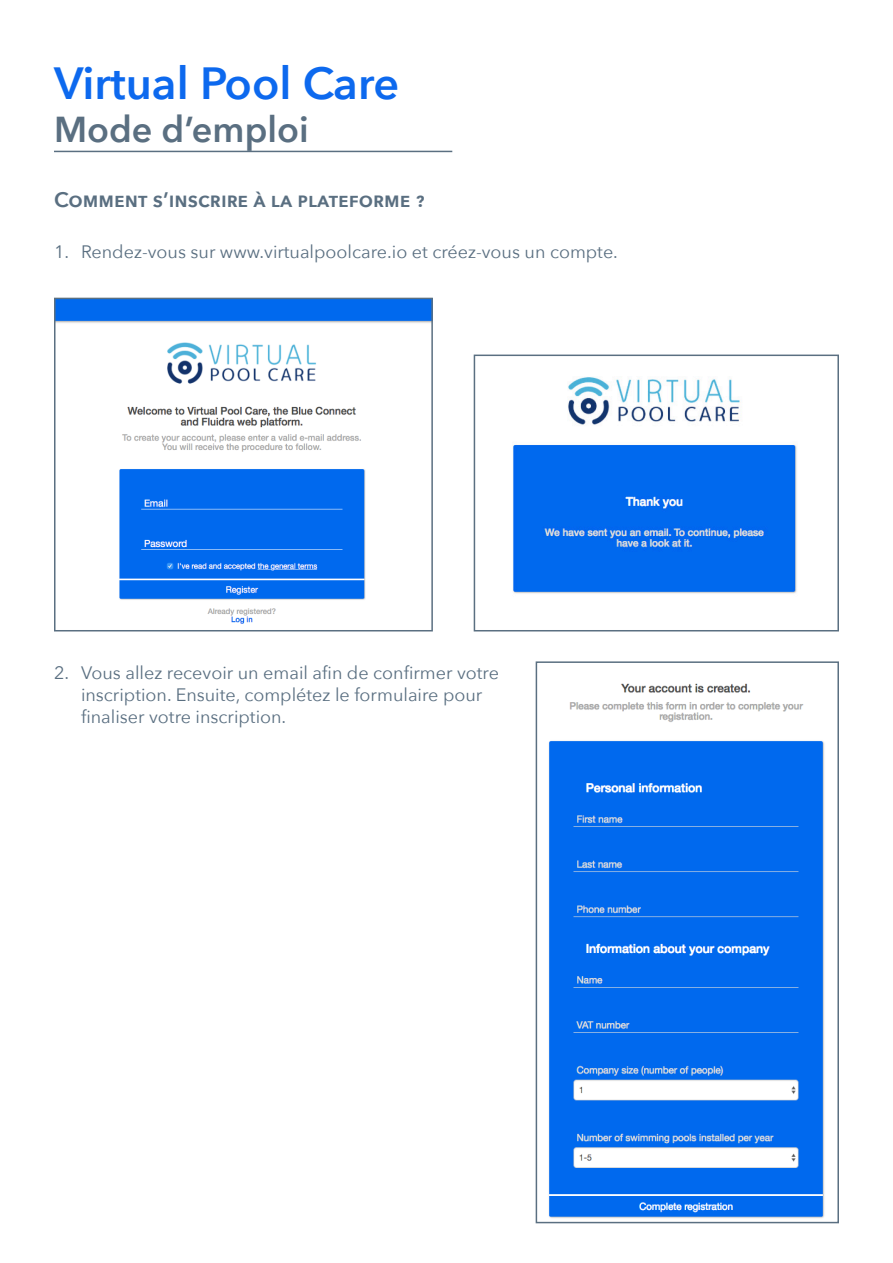
<style>
.page{position:relative;width:893px;height:1263px;background:#fff}
.page>*{position:absolute;margin:0;border:0;box-sizing:border-box;transform-origin:0 0}
.t1{font:600 45px "Avenir Next";color:#0d69ee}
.t2{font:600 36px "Avenir Next";color:#5a6f81}
.t3{font:600 21px "Avenir Next";color:#5a6f81}
.t4{font:18px/21.6px "Avenir Next";color:#5a6f81}
</style>
<div class="page">
<img style="left:57px;top:301px;width:373px;height:323px">
<img style="left:549px;top:683px;width:275px;height:535px">
<img style="left:513px;top:377px;width:284px;height:217px">
<hr style="left:54px;top:151px;width:398px;height:1px;background:#5a6f81">
<div style="left:54px;top:298px;width:379px;height:333px;border:2px solid #5a6f81"></div>
<div style="left:474px;top:355px;width:365px;height:276px;border:2px solid #5a6f81"></div>
<div style="left:536px;top:661px;width:303px;height:562px;border:2px solid #5a6f81"></div>
<p class="t1" style="left:54px;top:45px;width:347px">Virtual Pool Care</p>
<p class="t2" style="left:54px;top:99px;width:256px">Mode d’emploi</p>
<p class="t3" style="left:54px;top:181px;width:373px">Comment s’inscrire à la plateforme ?</p>
<p class="t4" style="left:54px;top:240px;width:565px">1. Rendez-vous sur www.virtualpoolcare.io et créez-vous un compte.</p>
<p class="t4" style="left:81px;top:662px;width:420px;text-indent:-27px">2. Vous allez recevoir un email afin de confirmer votre inscription. Ensuite, complétez le formulaire pour finaliser votre inscription.</p>
</div>
